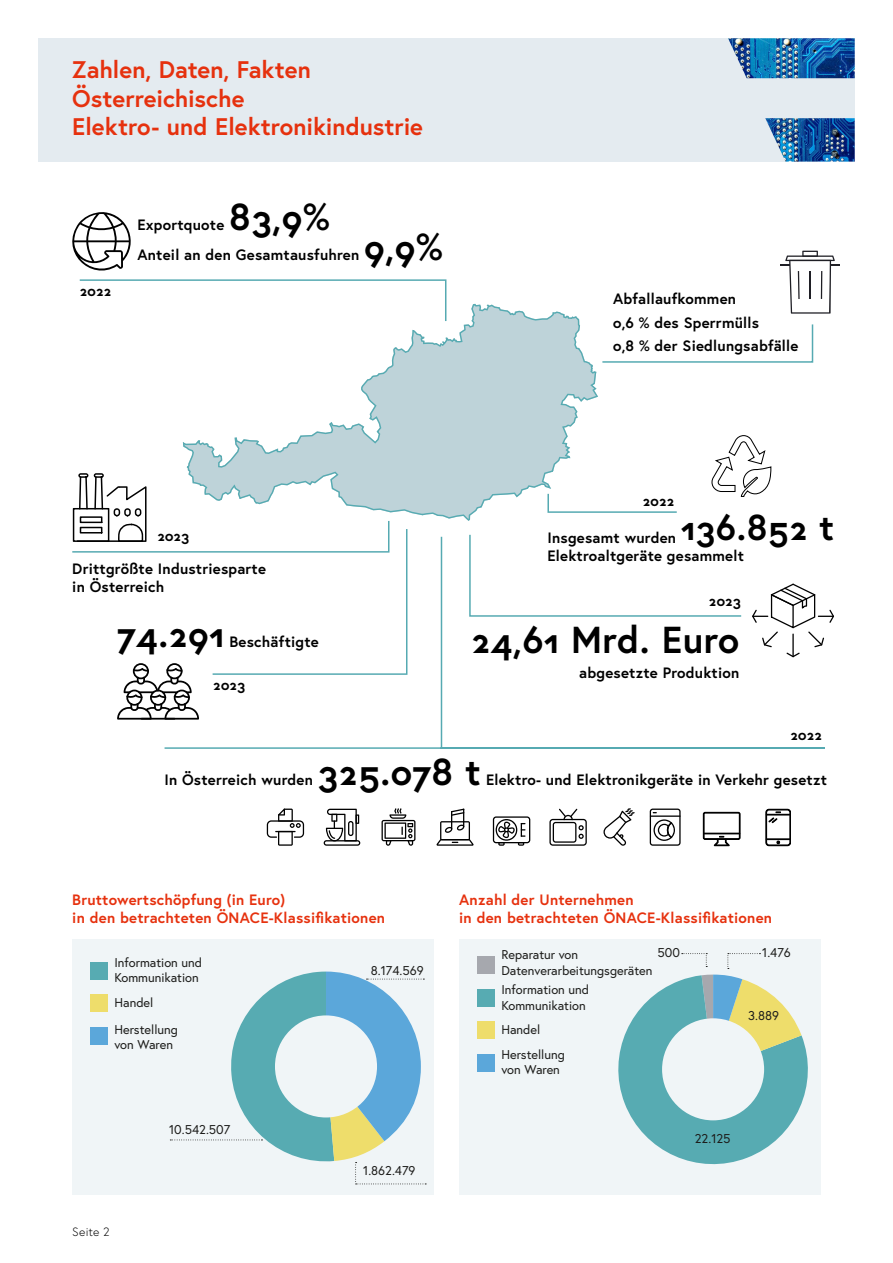
<style>
.page{position:relative;width:893px;height:1263px;background:#fff}
.page>*{position:absolute;margin:0;border:0;box-sizing:border-box;transform-origin:0 0}
.t1{font:700 37.5px "Europa Austria";letter-spacing:.015em;color:#000}
.t2{font:700 36px "Europa Austria";letter-spacing:.015em;color:#000}
.t3{font:700 24px/28.5px "Europa Austria";color:#e6310e}
.t4{font:700 15px/18px "Europa Austria";letter-spacing:.015em;color:#000}
.t5{font:700 15px/18px "Europa Austria";letter-spacing:.015em;color:#e6310e}
.t6{font:12.75px/15.3px "Europa Austria";color:#1d1d1b}
.t7{font:300 12px "Europa Austria";letter-spacing:.01em;color:#000}
</style>
<div class="page">
<div style="left:72px;top:939px;width:362px;height:255px;background:#f0f5f7"></div>
<div style="left:90px;top:962px;width:17px;height:17px;background:#57abb2"></div>
<div style="left:90px;top:995px;width:17px;height:17px;background:#eedd6b"></div>
<div style="left:90px;top:1027px;width:17px;height:17px;background:#5ba7da"></div>
<svg style="left:170px;top:971px;width:256px;height:213px"></svg>
<div style="left:459px;top:939px;width:362px;height:255px;background:#f0f5f7"></div>
<div style="left:477px;top:956px;width:17px;height:17px;background:#a6a8ae"></div>
<div style="left:477px;top:989px;width:17px;height:17px;background:#57abb2"></div>
<div style="left:477px;top:1022px;width:17px;height:17px;background:#eedd6b"></div>
<div style="left:477px;top:1054px;width:17px;height:17px;background:#5ba7da"></div>
<svg style="left:618px;top:953px;width:190px;height:212px"></svg>
<svg style="left:164px;top:720px;width:661px;height:29px"></svg>
<svg style="left:549px;top:809px;width:38px;height:37px"></svg>
<svg style="left:436px;top:808px;width:38px;height:38px"></svg>
<svg style="left:603px;top:808px;width:32px;height:38px"></svg>
<svg style="left:493px;top:816px;width:37px;height:30px"></svg>
<svg style="left:650px;top:808px;width:31px;height:38px"></svg>
<svg style="left:267px;top:808px;width:37px;height:38px"></svg>
<svg style="left:382px;top:808px;width:33px;height:38px"></svg>
<svg style="left:324px;top:809px;width:36px;height:37px"></svg>
<svg style="left:355px;top:814px;width:4px;height:10px"></svg>
<svg style="left:765px;top:809px;width:26px;height:37px"></svg>
<svg style="left:703px;top:812px;width:38px;height:34px"></svg>
<svg style="left:72px;top:212px;width:767px;height:508px"></svg>
<div style="left:38px;top:38px;width:817px;height:124px;background:#e4ebf0"></div>
<img style="left:728px;top:38px;width:127px;height:124px">
<h2 class="t3" style="left:72px;top:55px;width:352px">Zahlen, Daten, Fakten<br>Österreichische<br>Elektro- und Elektronikindustrie</h2>
<p class="t4" style="left:80px;top:281px;width:33px">2022</p>
<p class="t1" style="left:229px;top:191px;width:102px">83,9%</p>
<p class="t4" style="left:137px;top:245px;width:223px">Anteil an den Gesamtausfuhren</p>
<p class="t4" style="left:137px;top:215px;width:88px">Exportquote</p>
<p class="t1" style="left:364px;top:221px;width:80px">9,9%</p>
<p class="t4" style="left:613px;top:290px;width:124px">Abfallaufkommen</p>
<p class="t4" style="left:613px;top:313px;width:147px">0,6 % des Sperrmülls</p>
<p class="t4" style="left:613px;top:336px;width:187px">0,8 % der Siedlungsabfälle</p>
<p class="t4" style="left:643px;top:491px;width:33px">2022</p>
<p class="t2" style="left:681px;top:503px;width:155px">136.852 t</p>
<p class="t4" style="left:547px;top:547px;width:198px">Elektroaltgeräte gesammelt</p>
<p class="t4" style="left:547px;top:529px;width:130px">Insgesamt wurden</p>
<p class="t4" style="left:157px;top:526px;width:34px">2023</p>
<p class="t4" style="left:72px;top:559px;width:195px">Drittgrößte Industriesparte in Österreich</p>
<p class="t1" style="left:117px;top:608px;width:109px">74.291</p>
<p class="t4" style="left:230px;top:633px;width:91px">Beschäftigte</p>
<p class="t1" style="left:471px;top:614px;width:269px">24,61 Mrd. Euro</p>
<p class="t4" style="left:579px;top:664px;width:162px">abgesetzte Produktion</p>
<p class="t4" style="left:709px;top:591px;width:34px">2023</p>
<p class="t4" style="left:213px;top:675px;width:34px">2023</p>
<p class="t4" style="left:790px;top:725px;width:33px">2022</p>
<p class="t1" style="left:318px;top:746px;width:165px">325.078 t</p>
<p class="t4" style="left:164px;top:770px;width:150px">In Österreich wurden</p>
<p class="t4" style="left:486px;top:770px;width:342px">Elektro- und Elektronikgeräte in Verkehr gesetzt</p>
<p class="t5" style="left:72px;top:890px;width:314px">Bruttowertschöpfung (in Euro)<br>in den betrachteten ÖNACE-Klassifikationen</p>
<p class="t5" style="left:459px;top:890px;width:314px">Anzahl der Unternehmen<br>in den betrachteten ÖNACE-Klassifikationen</p>
<p class="t6" style="left:114px;top:955px;width:89px">Information und<br>Kommunikation</p>
<p class="t6" style="left:114px;top:989px;width:65px;line-height:26.5px">Handel<br>Herstellung</p>
<p class="t6" style="left:114px;top:1036px;width:60px">von Waren</p>
<p class="t6" style="left:658px;top:945px;width:24px">500</p>
<p class="t6" style="left:762px;top:945px;width:30px">1.476</p>
<p class="t6" style="left:501px;top:947px;width:153px">Reparatur von<br>Datenverarbeitungsgeräten</p>
<p class="t6" style="left:501px;top:982px;width:89px">Information und<br>Kommunikation</p>
<p class="t6" style="left:501px;top:1017px;width:65px;line-height:25px">Handel<br>Herstellung</p>
<p class="t6" style="left:501px;top:1062px;width:60px">von Waren</p>
<p class="t6" style="left:371px;top:963px;width:54px">8.174.569</p>
<p class="t6" style="left:748px;top:1008px;width:32px">3.889</p>
<p class="t7" style="left:72px;top:1224px;width:39px">Seite 2</p>
<p class="t6" style="left:169px;top:1122px;width:63px">10.542.507</p>
<p class="t6" style="left:363px;top:1162px;width:54px">1.862.479</p>
<p class="t6" style="left:695px;top:1131px;width:37px">22.125</p>
</div>
